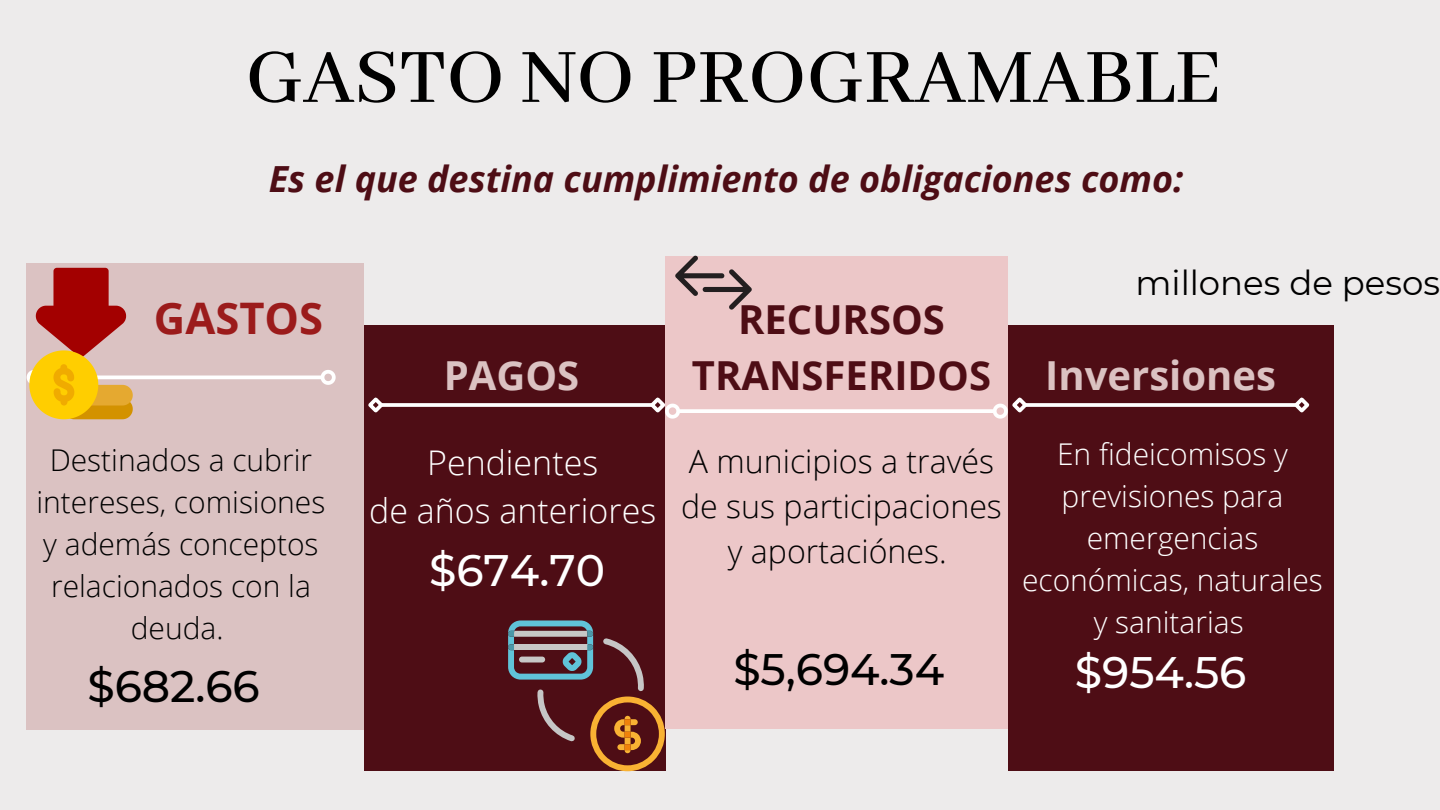
<style>
.page{position:relative;width:1440px;height:810px;background:#edebeb}
.page>*{position:absolute;margin:0;border:0;box-sizing:border-box;transform-origin:0 0}
.t1{font:500 84.8px "Abhaya Libre";color:#000}
.t2{font:500 44px "Montserrat";color:#000}
.t3{font:500 44px "Montserrat";color:#fff}
.t4{font:700 43.5px "Open Sans";color:#9b1b1b}
.t5{font:700 40px/55.5px "Open Sans";color:#4e0d15;text-align:center}
.t6{font:700 40px "Open Sans";color:#dbc2c2}
.t7{font:italic 700 36px "Open Sans";color:#4e0d15}
.t8{font:300 34px "Open Sans";color:#fff}
.t9{font:34px "Montserrat";color:#000}
.t10{font:300 32.2px/45px "Open Sans";color:#000;text-align:center}
.t11{font:300 30px/42px "Open Sans";color:#000;text-align:center}
.t12{font:300 30px/42px "Open Sans";color:#fff;text-align:center}
</style>
<div class="page">
<div style="left:364px;top:325px;width:301px;height:446px;background:#4e0d15"></div>
<div style="left:27px;top:263px;width:337px;height:466px;background:#dbc2c2"></div>
<div style="left:665px;top:257px;width:343px;height:472px;background:#ecc7c8"></div>
<svg style="left:387px;top:403px;width:260px;height:4px"></svg>
<svg style="left:368px;top:397px;width:19px;height:16px"></svg>
<hr style="left:42px;top:376px;width:279px;height:3px;background:#fff">
<svg style="left:318px;top:370px;width:18px;height:15px"></svg>
<svg style="left:683px;top:409px;width:307px;height:4px"></svg>
<svg style="left:647px;top:397px;width:36px;height:22px"></svg>
<svg style="left:508px;top:620px;width:157px;height:151px"></svg>
<svg style="left:26px;top:268px;width:107px;height:151px"></svg>
<svg style="left:675px;top:255px;width:77px;height:55px"></svg>
<div style="left:1008px;top:325px;width:325px;height:446px;background:#4e0d15"></div>
<svg style="left:1031px;top:403px;width:260px;height:4px"></svg>
<svg style="left:990px;top:397px;width:41px;height:22px"></svg>
<svg style="left:1291px;top:397px;width:19px;height:16px"></svg>
<p class="t1" style="left:246px;top:31px;width:977px">GASTO NO PROGRAMABLE</p>
<p class="t7" style="left:269px;top:154px;width:916px">Es el que destina cumplimiento de obligaciones como:</p>
<p class="t4" style="left:154px;top:288px;width:171px">GASTOS</p>
<p class="t6" style="left:444px;top:348px;width:137px">PAGOS</p>
<p class="t11" style="left:36px;top:439px;width:290px">Destinados a cubrir intereses, comisiones y además conceptos relacionados con la deuda.</p>
<p class="t8" style="left:427px;top:439px;width:173px">Pendientes</p>
<p class="t8" style="left:369px;top:486px;width:289px">de años anteriores</p>
<p class="t3" style="left:429px;top:543px;width:177px">$674.70</p>
<p class="t2" style="left:87px;top:659px;width:174px">$682.66</p>
<p class="t5" style="left:692px;top:291px;width:301px">RECURSOS<br>TRANSFERIDOS</p>
<p class="t10" style="left:681px;top:438px;width:322px">A municipios a través de sus participaciones y aportaciónes.</p>
<p class="t2" style="left:733px;top:642px;width:212px">$5,694.34</p>
<p class="t9" style="left:1135px;top:262px;width:306px">millones de pesos</p>
<p class="t6" style="left:1045px;top:348px;width:232px">Inversiones</p>
<p class="t12" style="left:1022px;top:432px;width:302px">En fideicomisos y previsiones para emergencias económicas, naturales y sanitarias</p>
<p class="t3" style="left:1075px;top:645px;width:173px">$954.56</p>
</div>
